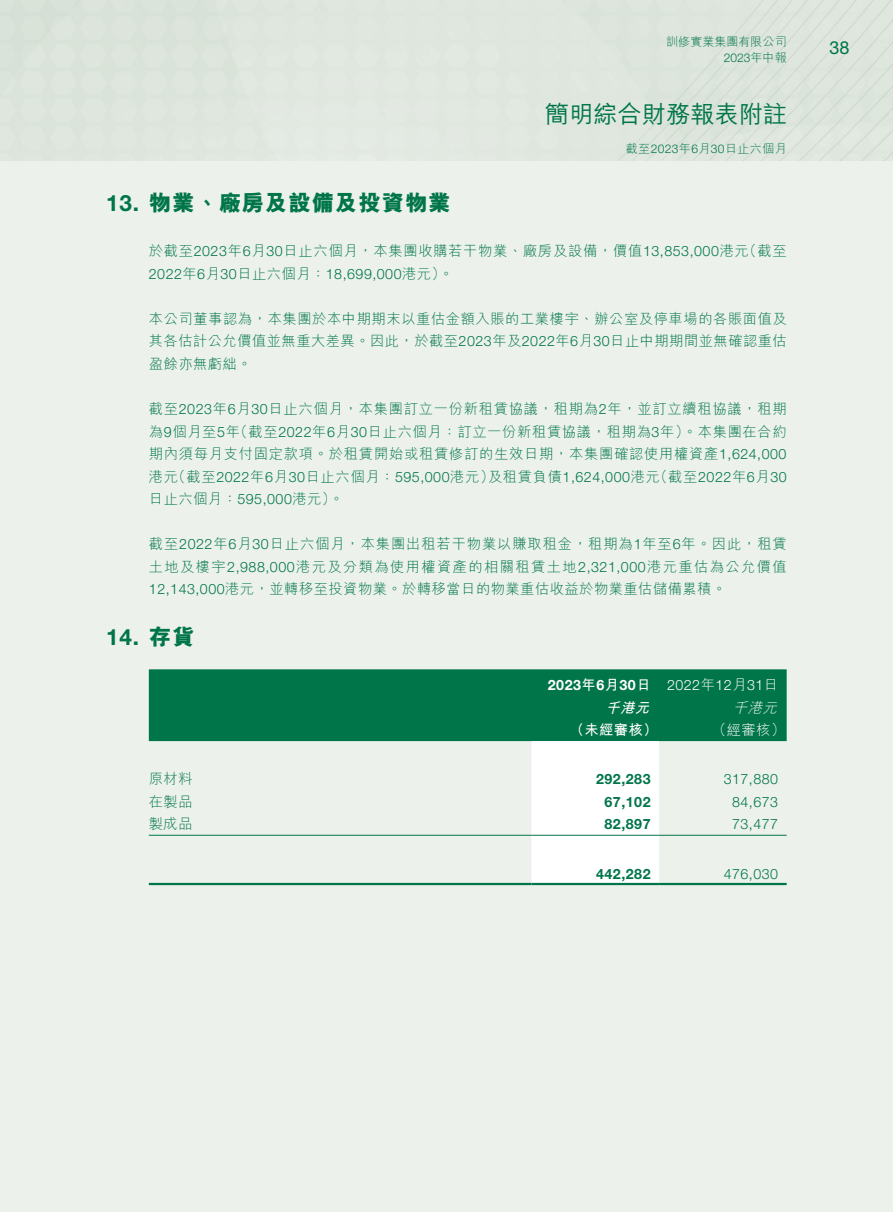
<style>
.page{position:relative;width:893px;height:1212px;background:#fff}
.page>*{position:absolute;margin:0;border:0;box-sizing:border-box;transform-origin:0 0}
.t1{font:500 24px "M Hei HK";letter-spacing:.01em;color:#00754a}
.t2{font:800 22.5px "M Hei HK";letter-spacing:.035em;color:#00754a}
.t3{font:700 22.5px "Helvetica Neue LT Std";color:#00754a}
.t4{font:18px "Helvetica Neue LT Std";color:#00754a}
.t5{font:300 14.25px/22.5px "M Hei HK";letter-spacing:.045em;color:#00754a;text-align:justify}
.t6{font:300 14.25px "Helvetica Neue LT Std";letter-spacing:.035em;color:#00754a}
.t7{font:700 14.25px "Helvetica Neue LT Std";letter-spacing:.035em;color:#00754a}
.t8{font:300 14.25px "Helvetica Neue LT Std";letter-spacing:.035em;color:#fff}
.t9{font:700 14.25px "Helvetica Neue LT Std";letter-spacing:.035em;color:#fff}
.t10{font:700 14.25px "M Hei HK";color:#fff}
.t11{font:300 14.25px "M Hei HK";color:#fff}
.t12{font:italic 300 14.25px "M Hei HK";color:#fff}
.t13{font:italic 700 14.25px "M Hei HK";color:#fff}
.t14{font:300 12px "M Hei HK";letter-spacing:.005em;color:#00754a}
.t15{font:300 12px "Helvetica Neue LT Std";color:#00754a}
.s1{font-family:"M Hei HK"}
.s2{font-family:"Helvetica Neue LT Std";font-weight:700}
.s3{font-family:"Helvetica Neue LT Std"}
.s4{font-family:"M Hei HK";font-weight:800}
</style>
<div class="page">
<div style="left:0;top:0;width:893px;height:162px;background:#dee6dd"></div>
<div style="left:0;top:162px;width:893px;height:1050px;background:#ecf1ec"></div>
<div style="left:149px;top:669px;width:638px;height:72px;background:#00754a"></div>
<div style="left:531px;top:741px;width:128px;height:142px;background:#fff"></div>
<hr style="left:149px;top:835px;width:382px;height:1px;background:#00754a">
<hr style="left:531px;top:835px;width:128px;height:1px;background:#00754a">
<hr style="left:659px;top:835px;width:128px;height:1px;background:#00754a">
<hr style="left:149px;top:883px;width:382px;height:2px;background:#00754a">
<hr style="left:531px;top:883px;width:128px;height:2px;background:#00754a">
<hr style="left:659px;top:883px;width:128px;height:2px;background:#00754a">
<p class="t14" style="left:666px;top:35px;width:122px">訓修實業集團有限公司</p>
<p class="t15" style="left:724px;top:51px;width:64px">2023<span class="s1">年中報</span></p>
<h1 class="t1" style="left:545px;top:97px;width:244px">簡明綜合財務報表附註</h1>
<h2 class="t2" style="left:106px;top:192px;width:346px"><span class="s2">13.</span> 物業、廠房及設備及投資物業</h2>
<p class="t14" style="left:626px;top:143px;width:162px">截至<span class="s3">2023</span>年 月<span class="s3">6 30</span>日止六個月</p>
<p class="t5" style="left:742px;top:240px;width:46px">（截至</p>
<p class="t5" style="left:149px;top:240px;width:602px">於截至<span class="s3">2023</span>年<span class="s3">6</span>月<span class="s3">30</span>日止六個月，本集團收購若干物業、廠房及設備，價值<span class="s3">13,853,000</span>港元</p>
<p class="t6" style="left:149px;top:265px;width:306px">2022<span class="s1">年 月</span>6 30<span class="s1">日止六個月：</span>18,699,000<span class="s1">港元。(</span></p>
<p class="t5" style="left:149px;top:307px;width:639px">本公司董事認為，本集團於本中期期末以重估金額入賬的工業樓宇、辦公室及停車場的各賬面值及其各估計公允價值並無重大差異。因此，於截至<span class="s3">2023</span>年及<span class="s3">2022</span>年 月<span class="s3">6 30</span>日止中期期間並無確認重估盈餘亦無虧絀。</p>
<p class="t5" style="left:149px;top:397px;width:639px">截至<span class="s3">2023</span>年<span class="s3">6</span>月<span class="s3">30</span>日止六個月，本集團訂立一份新租賃協議，租期為<span class="s3">2</span>年，並訂立續租協議，租期為<span class="s3">9</span>個月至<span class="s3">5</span> （年截至<span class="s3">2022</span>年<span class="s3">6</span>月<span class="s3">30</span>日止六個月：訂立一份新租賃協議，租期為<span class="s3">3</span>年）。本集團在合約期內須每月支付固定款項。於租賃開始或租賃修訂的生效日期，本集團確認使用權資產<span class="s3">1,624,000</span></p>
<p class="t6" style="left:653px;top:468px;width:135px"><span class="s1">（截至</span>2022<span class="s1">年</span>6<span class="s1">月</span>30</p>
<p class="t5" style="left:172px;top:465px;width:324px">（截至<span class="s3">2022</span>年<span class="s3">6</span>月<span class="s3">30</span>日止六個月：<span class="s3">595,000</span>港元）</p>
<p class="t6" style="left:488px;top:468px;width:173px"><span class="s1">及租賃負債</span>1,624,000<span class="s1">港元</span></p>
<p class="t5" style="left:149px;top:465px;width:196px">港元<br>日止六個月：<span class="s3">595,000</span>港元。(</p>
<p class="t5" style="left:149px;top:532px;width:639px">截至<span class="s3">2022</span>年<span class="s3">6</span>月<span class="s3">30</span>日止六個月，本集團出租若干物業以賺取租金，租期為<span class="s3">1</span>年至<span class="s3">6</span>年。因此，租賃土地及樓宇<span class="s3">2,988,000</span>港元及分類為使用權資產的相關租賃土地<span class="s3">2,321,000</span>港元重估為公允價值<span class="s3">12,143,000</span>港元，並轉移至投資物業。於轉移當日的物業重估收益於物業重估儲備累積。</p>
<h2 class="t3" style="left:106px;top:623px;width:90px">14. <span class="s4">存貨</span></h2>
<p class="t8" style="left:667px;top:676px;width:113px">2022<span class="s1">年</span>12<span class="s1">月</span>31<span class="s1">日</span></p>
<p class="t9" style="left:548px;top:676px;width:104px">2023<span class="s1">年 月</span>6 30<span class="s1">日</span></p>
<p class="t13" style="left:605px;top:697px;width:50px">千港元</p>
<p class="t12" style="left:733px;top:700px;width:49px">千港元</p>
<p class="t10" style="left:570px;top:719px;width:89px">（未經審核）</p>
<p class="t11" style="left:712px;top:722px;width:75px">（經審核(</p>
<p class="t5" style="left:149px;top:767px;width:45px">原材料</p>
<p class="t7" style="left:596px;top:770px;width:56px">292,283</p>
<p class="t6" style="left:724px;top:770px;width:56px">317,880</p>
<p class="t5" style="left:149px;top:790px;width:45px">在製品</p>
<p class="t7" style="left:604px;top:793px;width:48px">67,102</p>
<p class="t6" style="left:732px;top:793px;width:48px">84,673</p>
<p class="t5" style="left:149px;top:812px;width:45px">製成品</p>
<p class="t7" style="left:604px;top:815px;width:48px">82,897</p>
<p class="t6" style="left:732px;top:815px;width:48px">73,477</p>
<p class="t7" style="left:596px;top:865px;width:56px">442,282</p>
<p class="t6" style="left:724px;top:865px;width:56px">476,030</p>
<p class="t4" style="left:830px;top:37px;width:22px">38</p>
</div>
